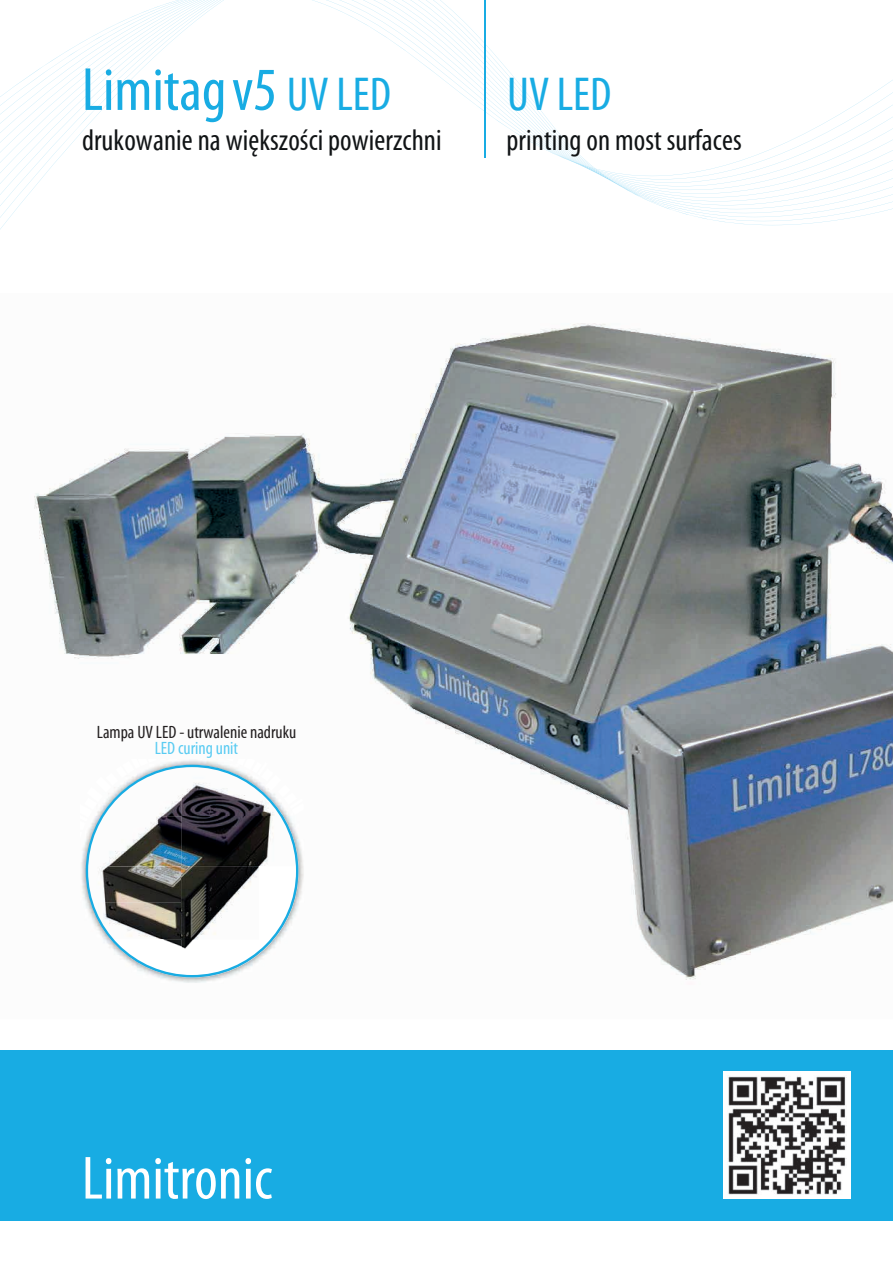
<style>
.page{position:relative;width:893px;height:1263px;background:#fff}
.page>*{position:absolute;margin:0;border:0;box-sizing:border-box;transform-origin:0 0}
.t1{font:condensed 61.5px "Myriad Pro";color:#18ace3}
.t2{font:condensed 61.5px "Myriad Pro";color:#fff}
.t3{font:condensed 48px "Myriad Pro";color:#18ace3}
.t4{font:condensed 30px "Myriad Pro";letter-spacing:.005em;color:#111416}
.t5{font:condensed 18px "Myriad Pro";color:#231f20}
.t6{font:condensed 18px "Myriad Pro";color:#59cbf2}
.s1{font-size:48px}
</style>
<div class="page">
<img style="left:34px;top:323px;width:859px;height:657px">
<svg style="left:0;top:0;width:893px;height:230px"></svg>
<div style="left:0;top:1050px;width:893px;height:170px;background:#18ace3"></div>
<hr style="left:484px;top:0;width:1px;height:157px;background:#18ace3">
<div style="left:723px;top:1071px;width:127px;height:128px;background:#fff"></div>
<img style="left:728px;top:1076px;width:118px;height:119px">
<img style="left:80px;top:759px;width:224px;height:224px">
<svg style="left:80px;top:737px;width:218px;height:240px"></svg>
<h1 class="t1" style="left:82px;top:52px;width:311px">Limitagv5 <span class="s1">UV LED</span></h1>
<h2 class="t3" style="left:507px;top:65px;width:106px">UV LED</h2>
<p class="t4" style="left:82px;top:122px;width:361px">drukowanie na większości powierzchni</p>
<p class="t4" style="left:507px;top:122px;width:237px">printing on most surfaces</p>
<p class="t5" style="left:97px;top:721px;width:201px">Lampa UV LED - utrwalenie nadruku</p>
<p class="t6" style="left:155px;top:737px;width:85px">LED curing unit</p>
<h1 class="t2" style="left:82px;top:1141px;width:192px">Limitronic</h1>
</div>
